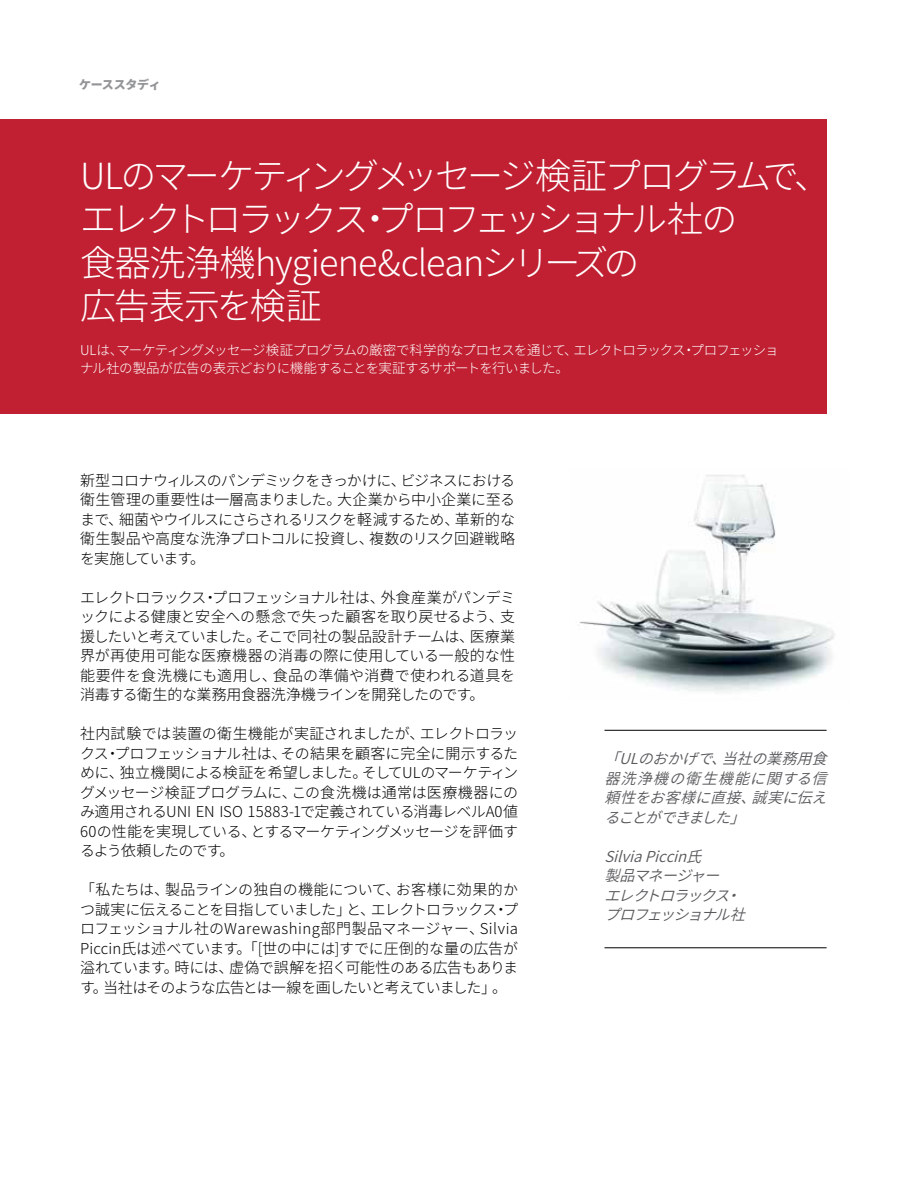
<style>
.page{position:relative;width:918px;height:1188px;background:#fff}
.page>*{position:absolute;margin:0;border:0;box-sizing:border-box;transform-origin:0 0}
.t1{font:300 36px/43.5px "Noto Sans CJ Kjp";letter-spacing:-.075em;color:#fff}
.t2{font:300 15px/19.5px "Noto Sans CJ Kjp";letter-spacing:-.04em;color:#000;text-align:justify}
.t3{font:italic 600 15px/19.5px "Noto Sans CJ Kjp";color:#58595b;text-align:justify}
.t4{font:300 13.5px/18px "Noto Sans CJ Kjp";letter-spacing:-.055em;color:#fff}
.t5{font:900 12px "Noto Sans CJ Kjp";letter-spacing:-.03em;color:#939598}
</style>
<div class="page">
<div style="left:0;top:119px;width:827px;height:295px;background:#c02032"></div>
<img style="left:578px;top:475px;width:257px;height:217px">
<hr style="left:605px;top:730px;width:222px;height:1px;background:#000">
<hr style="left:605px;top:947px;width:222px;height:1px;background:#000">
<p class="t5" style="left:79px;top:78px;width:83px">ケーススタディ</p>
<h1 class="t1" style="left:80px;top:155px;width:752px">ULのマーケティングメッセージ検証プログラムで、エレクトロラックス・プロフェッショナル社の<br>食器洗浄機hygiene&amp;cleanシリーズの<br>広告表示を検証</h1>
<p class="t4" style="left:80px;top:342px;width:700px">ULは、マーケティングメッセージ検証プログラムの厳密で科学的なプロセスを通じて、エレクトロラックス・プロフェッショナル社の製品が広告の表示どおりに機能することを実証するサポートを行いました。</p>
<p class="t2" style="left:80px;top:471px;width:437px">新型コロナウィルスのパンデミックをきっかけに、ビジネスにおける衛生管理の重要性は一層高まりました。大企業から中小企業に至るまで、細菌やウイルスにさらされるリスクを軽減するため、革新的な衛生製品や高度な洗浄プロトコルに投資し、複数のリスク回避戦略を実施しています。</p>
<p class="t2" style="left:80px;top:588px;width:437px">エレクトロラックス・プロフェッショナル社は、外食産業がパンデミックによる健康と安全への懸念で失った顧客を取り戻せるよう、支援したいと考えていました。そこで同社の製品設計チームは、医療業界が再使用可能な医療機器の消毒の際に使用している一般的な性能要件を食洗機にも適用し、食品の準備や消費で使われる道具を消毒する衛生的な業務用食器洗浄機ラインを開発したのです。</p>
<p class="t2" style="left:80px;top:724px;width:440px">社内試験では装置の衛生機能が実証されましたが、エレクトロラックス・プロフェッショナル社は、その結果を顧客に完全に開示するために、独立機関による検証を希望しました。そしてULのマーケティングメッセージ検証プログラムに、この食洗機は通常は医療機器にのみ適用されるUNI EN ISO 15883-1で定義されている消毒レベルA0値60の性能を実現している、とするマーケティングメッセージを評価するよう依頼したのです。</p>
<p class="t2" style="left:80px;top:880px;width:440px">「私たちは、製品ラインの独自の機能について、お客様に効果的かつ誠実に伝えることを目指していました」と、エレクトロラックス・プロフェッショナル社のWarewashing部門製品マネージャー、Silvia Piccin氏は述べています。「[世の中には]すでに圧倒的な量の広告が溢れています。時には、虚偽で誤解を招く可能性のある広告もあります。当社はそのような広告とは一線を画したいと考えていました」。</p>
<p class="t3" style="left:604px;top:749px;width:235px">「ULのおかげで、当社の業務用食器洗浄機の衛生機能に関する信頼性をお客様に直接、誠実に伝えることができました」</p>
<p class="t3" style="left:604px;top:847px;width:153px;text-align:left">SilviaPiccin氏<br>製品マネージャーエレクトロラックス・プロフェッショナル社</p>
</div>
